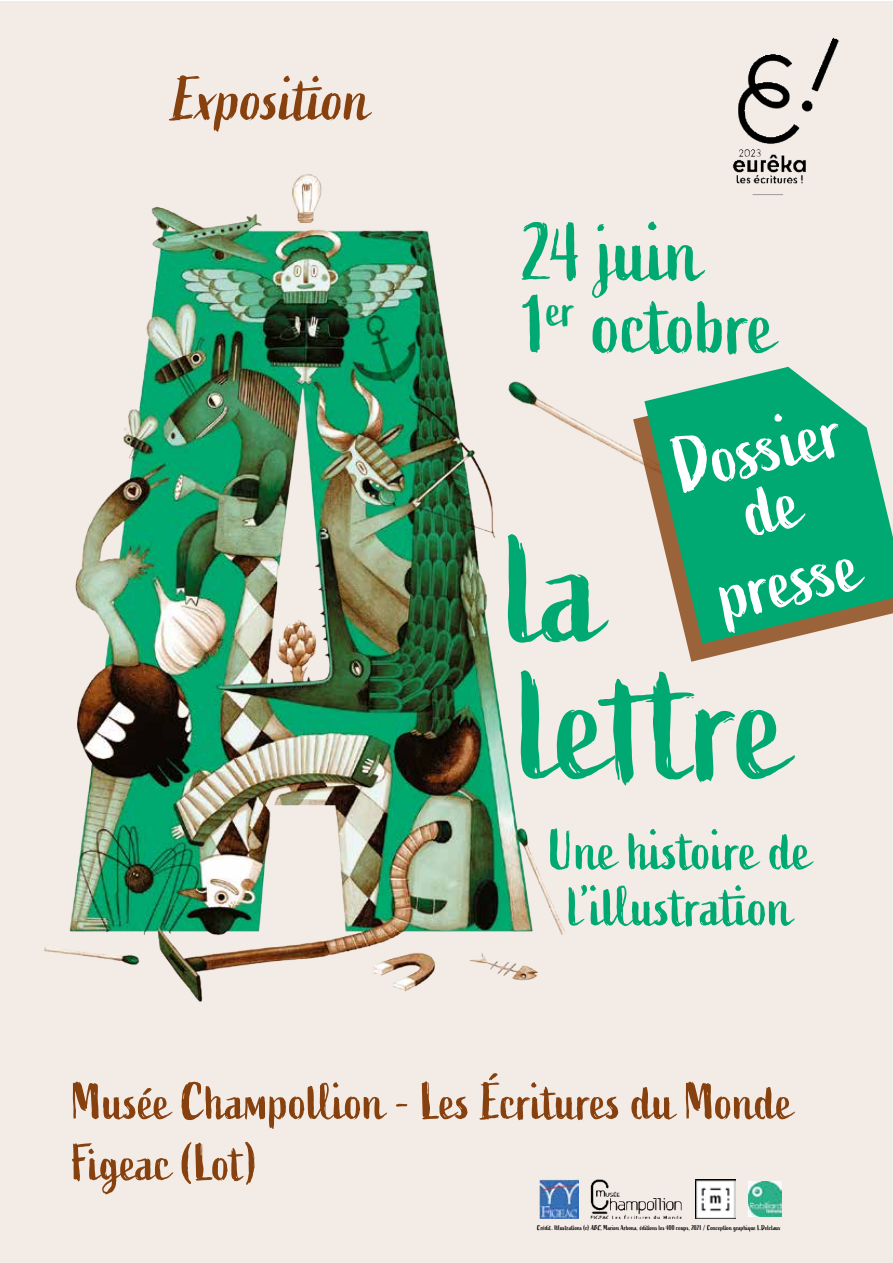
<style>
.page{position:relative;width:893px;height:1263px;background:#fff}
.page>*{position:absolute;margin:0;border:0;box-sizing:border-box;transform-origin:0 0}
.t1{font:158.25px "Active";letter-spacing:-.005em;color:#00a971}
.t2{font:81.75px "Active";color:#00a971}
.t3{font:75px/60px "Active";color:#fff;text-align:center}
.t4{font:61.2px "Active One";color:#86410f}
.t5{font:56.1px/56.1px "Active";color:#00a971;text-align:center}
.t6{font:51px/61.2px "Active";color:#86410f}
.t7{font:7.05px "Active";color:#000}
.s1{font-style:italic}
</style>
<div class="page">
<div style="left:0;top:1px;width:893px;height:1262px;background:#f3ebe5"></div>
<img style="left:44px;top:174px;width:521px;height:828px">
<img style="left:446px;top:233px;width:343px;height:407px">
<img style="left:695px;top:1179px;width:40px;height:40px">
<img style="left:590px;top:1179px;width:92px;height:40px">
<img style="left:539px;top:1179px;width:40px;height:40px">
<img style="left:748px;top:1181px;width:34px;height:35px">
<img style="left:732px;top:37px;width:107px;height:158px">
<svg style="left:633px;top:384px;width:132px;height:278px"></svg>
<svg style="left:644px;top:367px;width:249px;height:277px;fill:#00a971"></svg>
<h3 class="t4" style="left:171px;top:64px;width:199px">Exposition</h3>
<h2 class="t2" style="left:523px;top:206px;width:180px">24 juin</h2>
<h2 class="t2" style="left:524px;top:278px;width:253px">1<sup>er</sup> octobre</h2>
<h1 class="t1" style="left:508px;top:498px;width:97px">la</h1>
<h3 class="t3" style="left:669px;top:440px;width:172px;rotate:-13deg">Doss ier de</h3>
<h3 class="t3" style="left:713px;top:568px;width:144px;rotate:-13deg">press e</h3>
<h1 class="t1" style="left:521px;top:634px;width:269px">lettre</h1>
<h3 class="t5" style="left:549px;top:824px;width:263px">Une histoire de l’illustration</h3>
<h3 class="t6" style="left:72px;top:1072px;width:722px">Musée Champollion - Les Écritures du Monde<br>Figeac (Lot)</h3>
<p class="t7" style="left:537px;top:1224px;width:245px">Crédit. Illustrations (c) <span class="s1">ABC</span>, Marion Arbona, éditions les 400 coups, 2021 / Conception graphique L.Delclaux</p>
</div>
